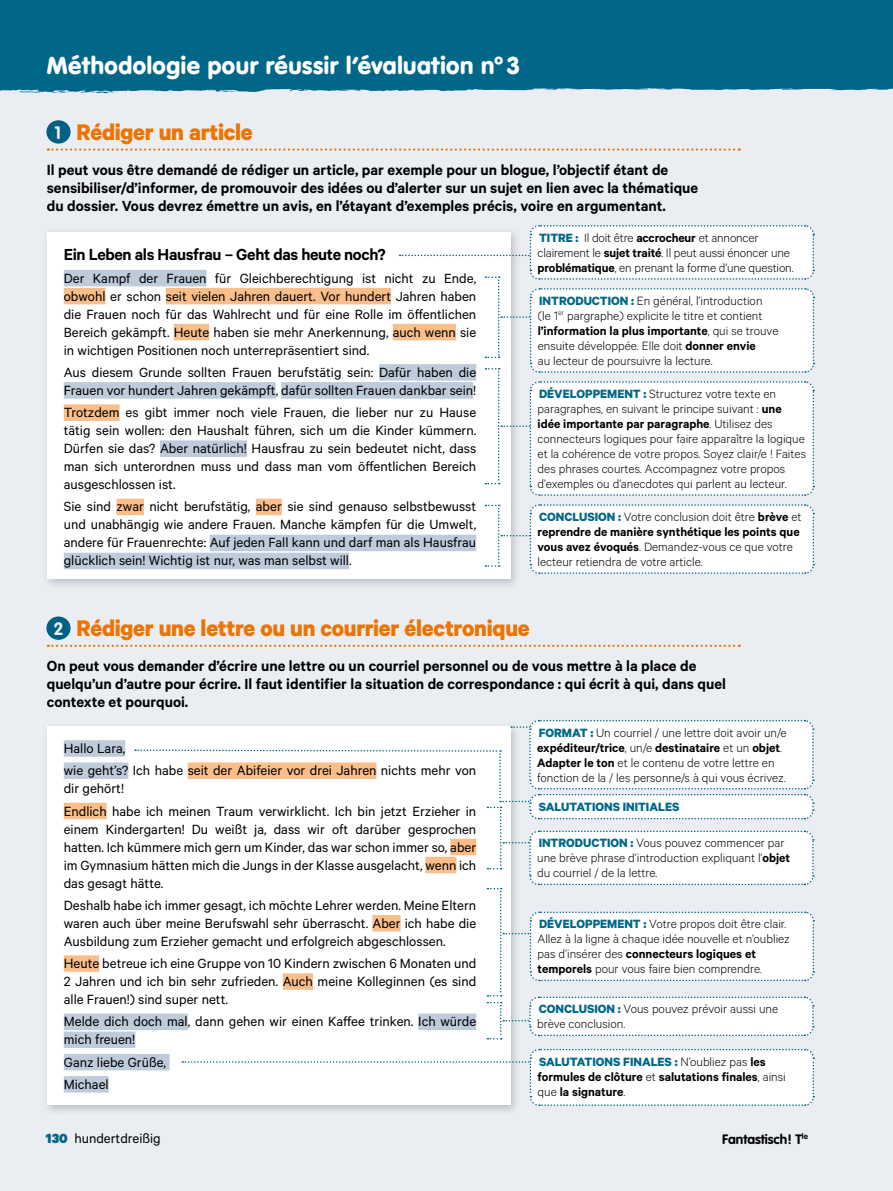
<style>
.page{position:relative;width:893px;height:1191px;background:#eaeef3}
.page>*{position:absolute;margin:0;border:0;box-sizing:border-box;transform-origin:0 0}
.BAC_T2{font:700 25.5px "Calibre";letter-spacing:-.01em;color:#ee7402}
.t1{font:900 24px "VAG Rounded Std";letter-spacing:.02em;color:#fff}
.BAC_text_aleman{font:600 18px "Calibre";letter-spacing:-.02em;color:#000}
.t2{font:700 17.7px "VAG Rounded Std";color:#fff}
.BAC_list_topo{font:600 16.5px/18px "Calibre";color:#000}
.BAC_text_aleman-2{font:15px/18px "Calibre";color:#000;text-align:justify}
.footer_number_page{font:15px "Calibre";color:#000}
._002_texto_descripci{font:300 13.5px/15px "Calibre";color:#000}
._002_texto_descripci-2{font:600 13.5px/15px "Calibre";color:#000}
._002_texto_descripci-3{font:700 13.5px "Calibre";color:#006789}
.t3{font:700 13.5px "VAG Rounded Std";color:#000}
.s1{font-weight:700;color:#006789}
.s2{font-weight:600}
.s3{font-weight:900;color:#006789}
.s4{font-weight:300}
</style>
<div class="page">
<div style="left:0;top:0;width:893px;height:93px;background:#006789"></div>
<svg style="left:48px;top:148px;width:692px;height:3px"></svg>
<svg style="left:46px;top:120px;width:25px;height:24px"></svg>
<svg style="left:48px;top:644px;width:692px;height:3px"></svg>
<svg style="left:46px;top:616px;width:25px;height:24px"></svg>
<div style="left:42px;top:226px;width:480px;height:364px;background:#000;opacity:.2"></div>
<div style="left:47px;top:232px;width:463px;height:346px;background:#fff"></div>
<div style="left:64px;top:270px;width:143px;height:16px;background:#becbda"></div>
<div style="left:64px;top:288px;width:42px;height:16px;background:#f9be89"></div>
<div style="left:166px;top:288px;width:225px;height:16px;background:#f9be89"></div>
<div style="left:174px;top:324px;width:35px;height:16px;background:#f9be89"></div>
<div style="left:393px;top:324px;width:63px;height:16px;background:#f9be89"></div>
<div style="left:379px;top:364px;width:97px;height:16px;background:#becbda"></div>
<div style="left:64px;top:382px;width:212px;height:16px;background:#becbda"></div>
<div style="left:281px;top:382px;width:192px;height:16px;background:#becbda"></div>
<div style="left:64px;top:404px;width:56px;height:17px;background:#f9be89"></div>
<div style="left:160px;top:440px;width:87px;height:17px;background:#becbda"></div>
<div style="left:116px;top:499px;width:28px;height:16px;background:#f9be89"></div>
<div style="left:256px;top:499px;width:26px;height:16px;background:#f9be89"></div>
<div style="left:210px;top:535px;width:266px;height:16px;background:#becbda"></div>
<div style="left:64px;top:553px;width:285px;height:16px;background:#becbda"></div>
<svg style="left:485px;top:503px;width:330px;height:71px;background:#f7fafb"></svg>
<svg style="left:400px;top:225px;width:415px;height:271px"></svg>
<div style="left:42px;top:721px;width:480px;height:394px;background:#000;opacity:.2"></div>
<div style="left:47px;top:726px;width:463px;height:378px;background:#fff"></div>
<div style="left:64px;top:740px;width:61px;height:16px;background:#becbda"></div>
<div style="left:64px;top:762px;width:64px;height:17px;background:#becbda"></div>
<div style="left:64px;top:802px;width:43px;height:17px;background:#f9be89"></div>
<div style="left:64px;top:955px;width:35px;height:16px;background:#f9be89"></div>
<div style="left:64px;top:1013px;width:124px;height:17px;background:#becbda"></div>
<div style="left:64px;top:1031px;width:71px;height:17px;background:#becbda"></div>
<div style="left:64px;top:1053px;width:105px;height:17px;background:#becbda"></div>
<div style="left:64px;top:1076px;width:45px;height:16px;background:#becbda"></div>
<svg style="left:135px;top:720px;width:680px;height:319px"></svg>
<svg style="left:182px;top:1048px;width:633px;height:58px"></svg>
<h2 class="t1" style="left:47px;top:51px;width:474px">Méthodologie pour réussir l’évaluation nº 3</h2>
<p class="BAC_T2" style="left:77px;top:116px;width:178px">Rédiger un article</p>
<p class="BAC_list_topo" style="left:47px;top:160px;width:653px">Il peut vous être demandé de rédiger un article, par exemple pour un blogue, l’objectif étant de sensibiliser/d’informer, de promouvoir des idées ou d’alerter sur un sujet en lien avec la thématique du dossier. Vous devrez émettre un avis, en l’étayant d’exemples précis, voire en argumentant.</p>
<p class="t2" style="left:54px;top:122px;width:8px">1</p>
<p class="BAC_text_aleman" style="left:64px;top:244px;width:324px">Ein Leben als Hausfrau – Geht das heute noch?</p>
<p class="BAC_text_aleman-2" style="left:64px;top:268px;width:414px">Der Kampf der Frauen für Gleichberechtigung ist nicht zu Ende, obwohl er schon seit vielen Jahren dauert. Vor hundert Jahren haben die Frauen noch für das Wahlrecht und für eine Rolle im öffentlichen Bereich gekämpft. Heute haben sie mehr Anerkennung, auch wenn sie in wichtigen Positionen noch unterrepräsentiert sind.</p>
<p class="BAC_text_aleman-2" style="left:64px;top:363px;width:414px">Aus diesem Grunde sollten Frauen berufstätig sein: Dafür haben die<br>Frauen vor hundert Jahren gekämpft, dafür sollten Frauen dankbar sein!</p>
<p class="BAC_text_aleman-2" style="left:64px;top:403px;width:414px">Trotzdem es gibt immer noch viele Frauen, die lieber nur zu Hause tätig sein wollen: den Haushalt führen, sich um die Kinder kümmern.<br>Dürfen sie das? Aber natürlich! Hausfrau zu sein bedeutet nicht, dass man sich unterordnen muss und dass man vom öffentlichen Bereich ausgeschlossen ist.</p>
<p class="BAC_text_aleman-2" style="left:64px;top:497px;width:414px">Sie sind zwar nicht berufstätig, aber sie sind genauso selbstbewusst und unabhängig wie andere Frauen. Manche kämpfen für die Umwelt, andere für Frauenrechte: Auf jeden Fall kann und darf man als Hausfrau glücklich sein! Wichtig ist nur, was man selbst will.</p>
<p class="_002_texto_descripci" style="left:538px;top:229px;width:257px"><span class="s1">TITRE :</span> Il doit être <span class="s2">accrocheur</span> et annoncer clairement le <span class="s2">sujet traité</span>. Il peut aussi énoncer une <span class="s2">problématique</span>, en prenant la forme d’une question.</p>
<p class="_002_texto_descripci" style="left:538px;top:292px;width:242px"><span class="s1">INTRODUCTION :</span> En général, l’introduction<br>(le 1<sup>er</sup> pargraphe) explicite le titre et contient <span class="s2">l’information la plus importante</span>, qui se trouve ensuite développée. Elle doit <span class="s2">donner envie<br></span>au lecteur de poursuivre la lecture.</p>
<p class="_002_texto_descripci" style="left:538px;top:385px;width:270px"><span class="s1">DÉVELOPPEMENT :</span> Structurez votre texte en paragraphes, en suivant le principe suivant : <span class="s2">une idée importante par paragraphe</span>. Utilisez des connecteurs logiques pour faire apparaître la logique et la cohérence de votre propos. Soyez clair/e ! Faites des phrases courtes. Accompagnez votre propos d’exemples ou d’anecdotes qui parlent au lecteur.</p>
<p class="_002_texto_descripci" style="left:538px;top:508px;width:265px"><span class="s1">CONCLUSION :</span> Votre conclusion doit être <span class="s2">brève</span> et <span class="s2">reprendre de manière synthétique les points que vous avez évoqués</span>. Demandez-vous ce que votre lecteur retiendra de votre article.</p>
<p class="BAC_T2" style="left:77px;top:612px;width:455px">Rédiger une lettre ou un courrier électronique</p>
<p class="BAC_list_topo" style="left:47px;top:656px;width:681px">On peut vous demander d’écrire une lettre ou un courriel personnel ou de vous mettre à la place de quelqu’un d’autre pour écrire. Il faut identifier la situation de correspondance : qui écrit à qui, dans quel contexte et pourquoi.</p>
<p class="t2" style="left:53px;top:618px;width:12px">2</p>
<p class="BAC_text_aleman-2" style="left:64px;top:739px;width:63px">Hallo Lara,</p>
<p class="BAC_text_aleman-2" style="left:64px;top:761px;width:414px">wie geht’s? Ich habe seit der Abifeier vor drei Jahren nichts mehr von dir gehört!</p>
<p class="BAC_text_aleman-2" style="left:64px;top:801px;width:414px">Endlich habe ich meinen Traum verwirklicht. Ich bin jetzt Erzieher in einem Kindergarten! Du weißt ja, dass wir oft darüber gesprochen hatten. Ich kümmere mich gern um Kinder, das war schon immer so, aber im Gymnasium hätten mich die Jungs in der Klasse ausgelacht, wenn ich das gesagt hätte.</p>
<p class="BAC_text_aleman-2" style="left:64px;top:895px;width:414px">Deshalb habe ich immer gesagt, ich möchte Lehrer werden. Meine Eltern waren auch über meine Berufswahl sehr überrascht. Aber ich habe die Ausbildung zum Erzieher gemacht und erfolgreich abgeschlossen.</p>
<p class="BAC_text_aleman-2" style="left:64px;top:954px;width:414px">Heute betreue ich eine Gruppe von 10 Kindern zwischen 6 Monaten und 2 Jahren und ich bin sehr zufrieden. Auch meine Kolleginnen (es sind alle Frauen!) sind super nett.</p>
<p class="BAC_text_aleman-2" style="left:64px;top:1012px;width:414px">Melde dich doch mal, dann gehen wir einen Kaffee trinken. Ich würde mich freuen!</p>
<p class="BAC_text_aleman-2" style="left:64px;top:1052px;width:104px">Ganz liebe Grüße,</p>
<p class="BAC_text_aleman-2" style="left:64px;top:1074px;width:46px">Michael</p>
<p class="footer_number_page" style="left:46px;top:1129px;width:116px"><span class="s3">130</span> hundertdreißig</p>
<p class="_002_texto_descripci" style="left:537px;top:724px;width:251px"><span class="s1">FORMAT :</span> Un courriel / une lettre doit avoir un/e <span class="s2">expéditeur/trice</span>, un/e <span class="s2">destinataire</span> et un <span class="s2">objet</span>.<br><span class="s2">Adapter le ton</span> et le contenu de votre lettre en fonction de la / les personne/s à qui vous écrivez.</p>
<p class="_002_texto_descripci-3" style="left:539px;top:798px;width:142px">SALUTATIONS INITIALES</p>
<p class="_002_texto_descripci" style="left:537px;top:835px;width:255px"><span class="s1">INTRODUCTION :</span> Vous pouvez commencer par une brève phrase d’introduction expliquant l’<span class="s2">objet </span>du courriel / de la lettre.</p>
<p class="_002_texto_descripci" style="left:538px;top:916px;width:254px"><span class="s1">DÉVELOPPEMENT :</span> Votre propos doit être clair.<br>Allez à la ligne à chaque idée nouvelle et n’oubliez pas d’insérer des <span class="s2">connecteurs logiques et temporels</span> pour vous faire bien comprendre.</p>
<p class="_002_texto_descripci" style="left:537px;top:1001px;width:243px"><span class="s1">CONCLUSION :</span> Vous pouvez prévoir aussi une brève conclusion.</p>
<p class="_002_texto_descripci-2" style="left:538px;top:1053px;width:250px"><span class="s1">SALUTATIONS FINALES :</span> <span class="s4">N’oubliez pas</span> les formules de clôture <span class="s4">et</span> salutations finales<span class="s4">, ainsi que</span> la signature<span class="s4">.</span></p>
<p class="t3" style="left:722px;top:1131px;width:87px">Fantastisch! T<sup>le</sup></p>
</div>
